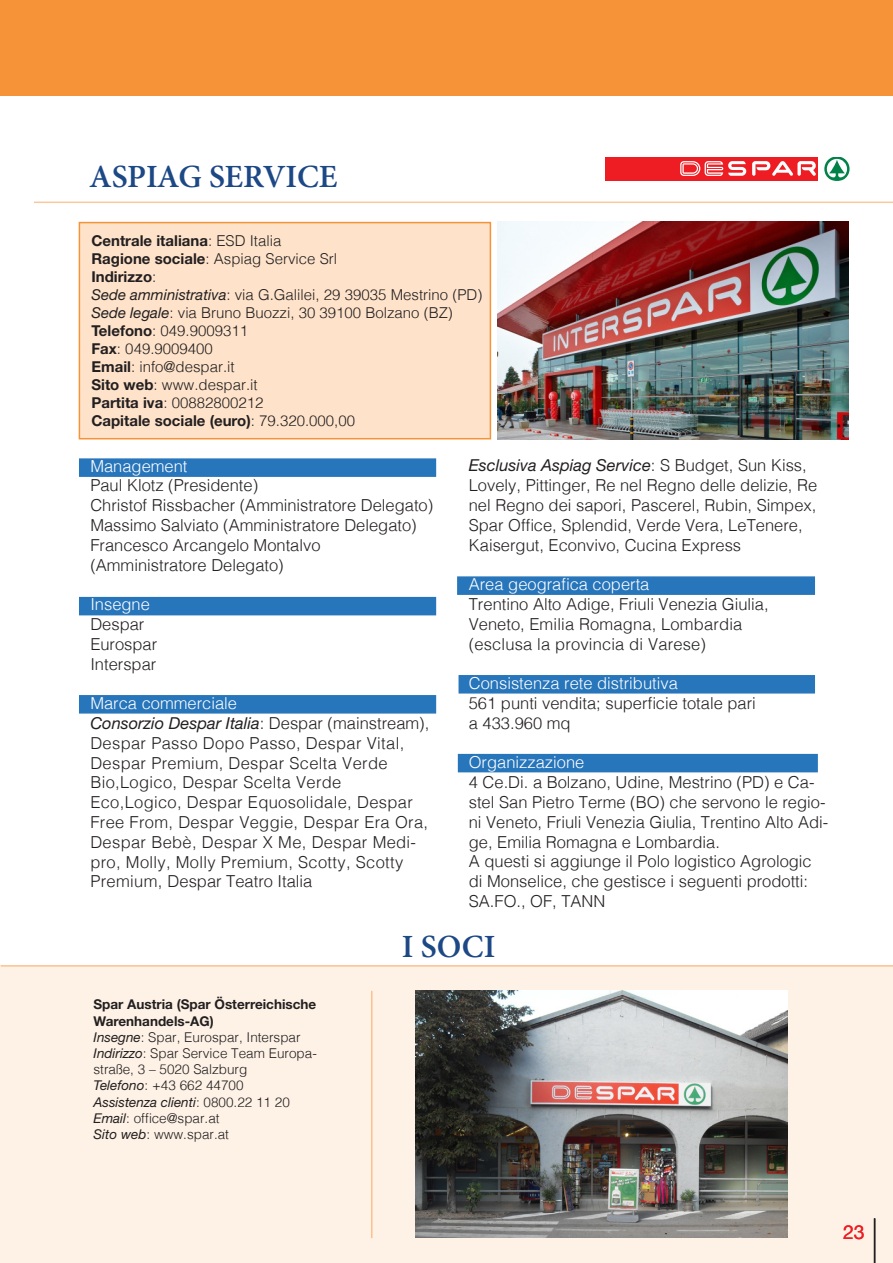
<style>
.page{position:relative;width:893px;height:1263px;background:#fff}
.page>*{position:absolute;margin:0;border:0;box-sizing:border-box;transform-origin:0 0}
.t1{font:600 32.4px "Minion Pro";letter-spacing:-.005em;color:#1c4886}
.t2{font:19.5px "Helvetica Neue";color:#ee1e24}
.t3{font:300 16.5px/19.8px "Helvetica";color:#231f20}
.t4{font:300 16.5px/19.8px "Helvetica";letter-spacing:.02em;color:#231f20}
.t5{font:300 16.5px "Helvetica";color:#fff}
.t6{font:italic 16.5px "Helvetica Neue";color:#231f20}
.t7{font:300 15px/18px "Helvetica";color:#231f20}
.t8{font:700 15px "Helvetica Neue";color:#231f20}
.t9{font:300 13.5px/16.2px "Helvetica";color:#231f20}
.t10{font:700 13.5px/16.2px "Helvetica Neue";color:#231f20}
.t11{font:italic 13.5px "Helvetica Neue";color:#231f20}
.s1{font-family:"Helvetica";font-weight:300}
.s2{font-family:"Helvetica Neue";font-weight:700}
.s3{font-family:"Helvetica Neue";font-weight:400;font-style:italic}
.s4{font-family:"Helvetica";font-weight:300;font-style:normal}
</style>
<div class="page">
<div style="left:0;top:0;width:893px;height:96px;background:#f69238"></div>
<div style="left:457px;top:576px;width:358px;height:19px;background:#2775bb;border:2px solid #2775bb"></div>
<div style="left:1px;top:965px;width:892px;height:298px;background:#fef2e6"></div>
<div style="left:79px;top:222px;width:412px;height:217px;background:#fee3ca;border:2px solid #f69238"></div>
<svg style="left:605px;top:165px;width:245px;height:16px"></svg>
<div style="left:605px;top:157px;width:213px;height:23px;background:#ee1d23"></div>
<svg style="left:752px;top:161px;width:64px;height:15px"></svg>
<svg style="left:824px;top:157px;width:25px;height:24px"></svg>
<svg style="left:680px;top:161px;width:66px;height:15px"></svg>
<hr style="left:1px;top:965px;width:892px;height:2px;background:#f69238">
<img style="left:497px;top:221px;width:351px;height:218px">
<div style="left:79px;top:458px;width:357px;height:19px;background:#2775bb;border:2px solid #2775bb"></div>
<div style="left:459px;top:675px;width:356px;height:18px;background:#2775bb"></div>
<div style="left:79px;top:597px;width:357px;height:18px;background:#2775bb"></div>
<div style="left:79px;top:695px;width:357px;height:18px;background:#2775bb;border:2px solid #2775bb"></div>
<div style="left:458px;top:754px;width:360px;height:18px;background:#2775bb"></div>
<hr style="left:371px;top:991px;width:1px;height:247px;background:#f69238">
<img style="left:415px;top:991px;width:373px;height:247px">
<hr style="left:874px;top:1218px;width:1px;height:45px;background:#231f20">
<hr style="left:34px;top:202px;width:859px;height:1px;background:#f69238">
<h1 class="t1" style="left:89px;top:154px;width:250px">ASPIAG SERVICE</h1>
<p class="t8" style="left:91px;top:231px;width:191px">Centrale italiana<span class="s1">: ESD Italia</span></p>
<p class="t7" style="left:91px;top:248px;width:247px"><span class="s2">Ragione sociale</span>: Aspiag Service Srl</p>
<p class="t8" style="left:91px;top:267px;width:66px">Indirizzo<span class="s1">:</span></p>
<p class="t7" style="left:91px;top:284px;width:392px"><span class="s3">Sede amministrativa</span>: via G.Galilei, 29 39035 Mestrino (PD)<br><span class="s3">Sede legale</span>: via Bruno Buozzi, 30 39100 Bolzano (BZ)<br><span class="s2">Telefono</span>: 049.9009311<br><span class="s2">Fax</span>: 049.9009400<br><span class="s2">Email</span>: info@despar.it<br><span class="s2">Sito web</span>: www.despar.it<br><span class="s2">Partita iva</span>: 00882800212</p>
<p class="t8" style="left:91px;top:411px;width:265px">Capitale sociale (euro)<span class="s1">: 79.320.000,00</span></p>
<p class="t5" style="left:90px;top:452px;width:99px">Management</p>
<p class="t3" style="left:90px;top:474px;width:344px">Paul Klotz (Presidente)<br>Christof Rissbacher (Amministratore Delegato)<br>Massimo Salviato (Amministratore Delegato)<br>Francesco Arcangelo Montalvo (Amministratore Delegato)</p>
<p class="t5" style="left:90px;top:590px;width:61px">Insegne</p>
<p class="t3" style="left:90px;top:613px;width:68px">Despar<br>Eurospar<br>Interspar</p>
<p class="t5" style="left:90px;top:689px;width:148px">Marca commerciale</p>
<p class="t6" style="left:90px;top:713px;width:340px">Consorzio Despar Italia<span class="s4">: Despar (mainstream),</span></p>
<p class="t4" style="left:90px;top:732px;width:339px">Despar Passo Dopo Passo, Despar Vital, Despar Premium, Despar Scelta Verde Bio,Logico, Despar Scelta Verde Eco,Logico, Despar Equosolidale, Despar Free From, Despar Veggie, Despar Era Ora, Despar Bebè, Despar X Me, Despar Medi&shy;pro, Molly, Molly Premium, Scotty, Scotty Premium, Despar Teatro Italia</p>
<p class="t6" style="left:469px;top:456px;width:339px">Esclusiva Aspiag Service<span class="s4">: S Budget, Sun Kiss,</span></p>
<p class="t3" style="left:469px;top:474px;width:350px">Lovely, Pittinger, Re nel Regno delle delizie, Re nel Regno dei sapori, Pascerel, Rubin, Simpex, Spar Office, Splendid, Verde Vera, LeTenere, Kaisergut, Econvivo, Cucina Express</p>
<p class="t5" style="left:469px;top:570px;width:182px">Area geografica coperta</p>
<p class="t3" style="left:469px;top:593px;width:301px">Trentino Alto Adige, Friuli Venezia Giulia,<br>Veneto, Emilia Romagna, Lombardia (esclusa la provincia di Varese)</p>
<p class="t5" style="left:469px;top:669px;width:211px">Consistenza rete distributiva</p>
<p class="t3" style="left:469px;top:692px;width:289px">561 punti vendita; superficie totale pari a 433.960 mq</p>
<p class="t5" style="left:469px;top:748px;width:117px">Organizzazione</p>
<p class="t3" style="left:469px;top:771px;width:361px">4 Ce.Di. a Bolzano, Udine, Mestrino (PD) e Ca&shy;stel San Pietro Terme (BO) che servono le regio&shy;ni Veneto, Friuli Venezia Giulia, Trentino Alto Adi&shy;ge, Emilia Romagna e Lombardia.<br>A questi si aggiunge il Polo logistico Agrologic di Monselice, che gestisce i seguenti prodotti:<br>SA.FO., OF, TANN</p>
<p class="t10" style="left:94px;top:996px;width:224px">Spar Austria (Spar Österreichische<br>Warenhandels-AG)</p>
<p class="t9" style="left:94px;top:1028px;width:225px"><span class="s3">Insegne</span>: Spar, Eurospar, Interspar<br><span class="s3">Indirizzo</span>: Spar Service Team Europa&shy;straße, 3 – 5020 Salzburg<br><span class="s3">Telefono</span>: +43 662 44700</p>
<p class="t11" style="left:94px;top:1093px;width:198px">Assistenza clienti<span class="s4">: 0800.22 11 20</span></p>
<p class="t9" style="left:94px;top:1109px;width:137px"><span class="s3">Email</span>: office@spar.at<br><span class="s3">Sito web</span>: www.spar.at</p>
<h1 class="t1" style="left:402px;top:924px;width:95px">I SOCI</h1>
<p class="t2" style="left:843px;top:1218px;width:23px">23</p>
</div>
